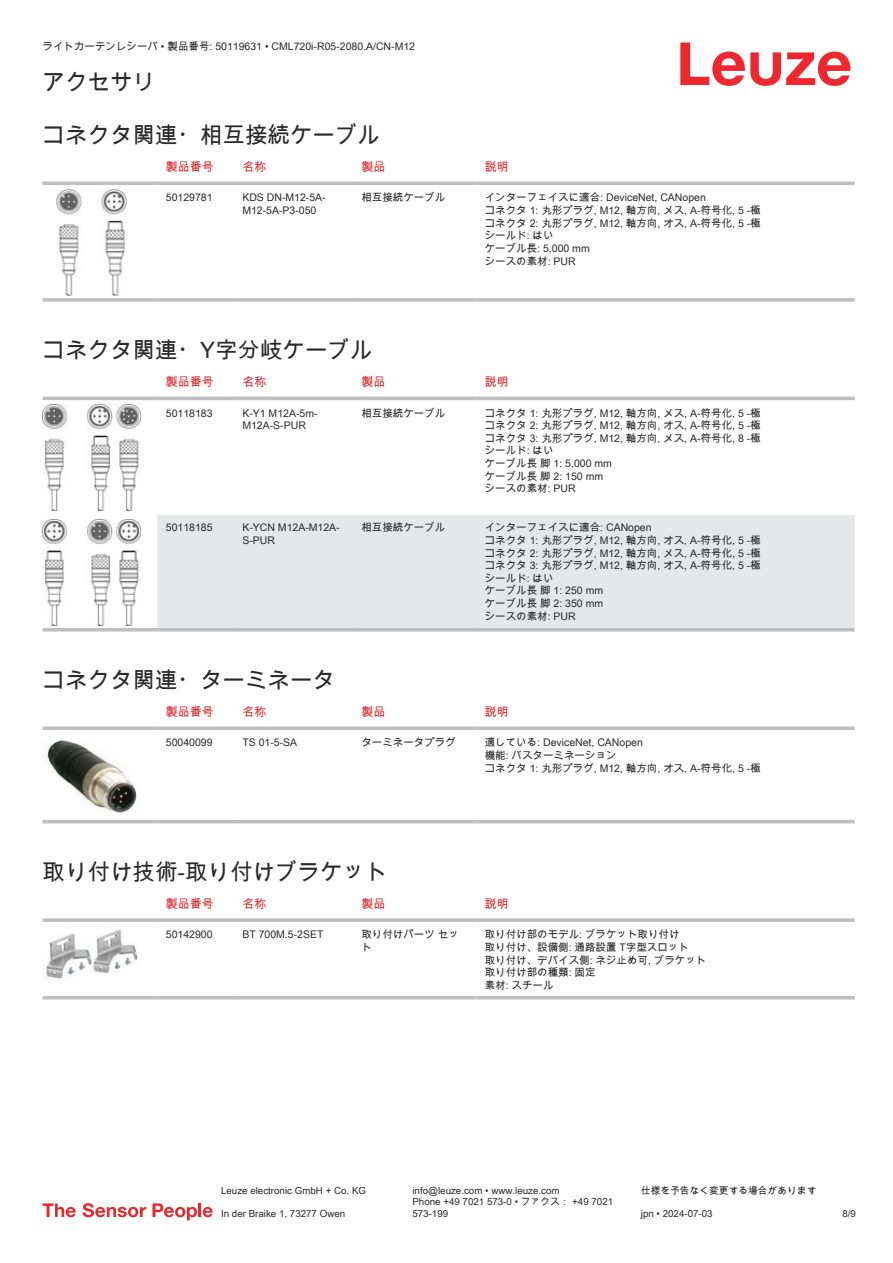
<style>
.page{position:relative;width:893px;height:1263px;background:#fff}
.page>*{position:absolute;margin:0;border:0;box-sizing:border-box;transform-origin:0 0}
.t1{font:22.5px "Arial Unicode MS";color:#2b292a}
.t2{font:12px "Arial Unicode MS";color:#db2a30}
.t3{font:10.5px/12.6px "Arial Unicode MS";color:#2b292a}
.t4{font:9.75px/11.7px "Arial Unicode MS";color:#2b292a}
</style>
<div class="page">
<svg style="left:680px;top:43px;width:170px;height:43px"></svg>
<svg style="left:43px;top:181px;width:114px;height:4px"></svg>
<svg style="left:157px;top:181px;width:77px;height:4px"></svg>
<svg style="left:234px;top:181px;width:119px;height:4px"></svg>
<svg style="left:353px;top:181px;width:123px;height:4px"></svg>
<svg style="left:476px;top:181px;width:379px;height:4px;background:#c4c6c8"></svg>
<svg style="left:43px;top:298px;width:114px;height:4px"></svg>
<svg style="left:157px;top:298px;width:77px;height:4px"></svg>
<svg style="left:234px;top:298px;width:119px;height:4px"></svg>
<svg style="left:353px;top:298px;width:123px;height:4px"></svg>
<svg style="left:476px;top:298px;width:379px;height:4px;background:#c3c5c7"></svg>
<img style="left:56px;top:189px;width:70px;height:107px">
<svg style="left:43px;top:396px;width:812px;height:236px"></svg>
<div style="left:157px;top:515px;width:698px;height:113px;background:#e6e7e9"></div>
<hr style="left:43px;top:397px;width:114px;height:3px;background:#bdbfc1">
<hr style="left:157px;top:397px;width:77px;height:3px;background:#bdbfc1">
<hr style="left:234px;top:397px;width:119px;height:3px;background:#bdbfc1">
<hr style="left:353px;top:397px;width:123px;height:3px;background:#bdbfc1">
<hr style="left:476px;top:397px;width:379px;height:3px;background:#bdbfc1">
<hr style="left:43px;top:628px;width:114px;height:3px;background:#bdbfc1">
<hr style="left:157px;top:628px;width:77px;height:3px;background:#bdbfc1">
<hr style="left:234px;top:628px;width:119px;height:3px;background:#bdbfc1">
<hr style="left:353px;top:628px;width:123px;height:3px;background:#bdbfc1">
<hr style="left:476px;top:628px;width:379px;height:3px;background:#bdbfc1">
<img style="left:43px;top:404px;width:97px;height:107px">
<img style="left:43px;top:519px;width:97px;height:106px">
<svg style="left:43px;top:823px;width:812px;height:1px"></svg>
<svg style="left:43px;top:726px;width:114px;height:4px"></svg>
<svg style="left:157px;top:726px;width:77px;height:4px"></svg>
<svg style="left:234px;top:726px;width:119px;height:4px"></svg>
<svg style="left:353px;top:726px;width:123px;height:4px"></svg>
<svg style="left:476px;top:726px;width:379px;height:4px;background:#c4c6c8"></svg>
<hr style="left:43px;top:820px;width:114px;height:3px;background:#bdbfc1">
<hr style="left:157px;top:820px;width:77px;height:3px;background:#bdbfc1">
<hr style="left:234px;top:820px;width:119px;height:3px;background:#bdbfc1">
<hr style="left:353px;top:820px;width:123px;height:3px;background:#bdbfc1">
<hr style="left:476px;top:820px;width:379px;height:3px;background:#bdbfc1">
<img style="left:44px;top:734px;width:93px;height:79px">
<svg style="left:43px;top:999px;width:812px;height:1px"></svg>
<svg style="left:43px;top:918px;width:114px;height:4px"></svg>
<svg style="left:157px;top:918px;width:77px;height:4px"></svg>
<svg style="left:234px;top:918px;width:119px;height:4px"></svg>
<svg style="left:353px;top:918px;width:123px;height:4px"></svg>
<svg style="left:476px;top:918px;width:379px;height:4px;background:#c3c5c7"></svg>
<hr style="left:43px;top:996px;width:114px;height:3px;background:#bdbfc1">
<hr style="left:157px;top:996px;width:77px;height:3px;background:#bdbfc1">
<hr style="left:234px;top:996px;width:119px;height:3px;background:#bdbfc1">
<hr style="left:353px;top:996px;width:123px;height:3px;background:#bdbfc1">
<hr style="left:476px;top:996px;width:379px;height:3px;background:#bdbfc1">
<img style="left:46px;top:929px;width:92px;height:50px">
<svg style="left:43px;top:1203px;width:33px;height:14px"></svg>
<svg style="left:83px;top:1203px;width:63px;height:14px"></svg>
<svg style="left:153px;top:1203px;width:44px;height:17px"></svg>
<hr style="left:198px;top:1203px;width:3px;height:14px;background:#ed272d">
<svg style="left:203px;top:1207px;width:10px;height:10px"></svg>
<p class="t3" style="left:43px;top:40px;width:374px">ライトカーテンレシーバ • 製品番号: 50119631 • CML720i-R05-2080.A/CN-M12</p>
<h1 class="t1" style="left:43px;top:66px;width:114px">アクセサリ</h1>
<h1 class="t1" style="left:43px;top:119px;width:339px">コネクタ関連・相互接続ケーブル</h1>
<p class="t2" style="left:166px;top:158px;width:49px">製品番号</p>
<p class="t2" style="left:242px;top:158px;width:25px">名称</p>
<p class="t2" style="left:361px;top:158px;width:25px">製品</p>
<p class="t2" style="left:485px;top:158px;width:25px">説明</p>
<p class="t3" style="left:166px;top:191px;width:48px">50129781</p>
<p class="t3" style="left:242px;top:191px;width:85px">KDS DN-M12-5A-<br>M12-5A-P3-050</p>
<p class="t3" style="left:361px;top:191px;width:85px">相互接続ケーブル</p>
<p class="t3" style="left:485px;top:191px;width:277px">インターフェイスに適合: DeviceNet, CANopen<br>コネクタ 1: 丸形プラグ, M12, 軸方向, メス, A-符号化, 5 -極コネクタ 2: 丸形プラグ, M12, 軸方向, オス, A-符号化, 5 -極シールド: はい<br>ケーブル長: 5,000 mm<br>シースの素材: PUR</p>
<h1 class="t1" style="left:43px;top:334px;width:332px">コネクタ関連・Y字分岐ケーブル</h1>
<p class="t2" style="left:166px;top:373px;width:49px">製品番号</p>
<p class="t2" style="left:242px;top:373px;width:25px">名称</p>
<p class="t2" style="left:361px;top:373px;width:25px">製品</p>
<p class="t2" style="left:485px;top:373px;width:25px">説明</p>
<p class="t3" style="left:166px;top:406px;width:48px">50118183</p>
<p class="t3" style="left:242px;top:406px;width:77px">K-Y1 M12A-5m-<br>M12A-S-PUR</p>
<p class="t3" style="left:361px;top:406px;width:85px">相互接続ケーブル</p>
<p class="t3" style="left:485px;top:406px;width:277px">コネクタ 1: 丸形プラグ, M12, 軸方向, メス, A-符号化, 5 -極コネクタ 2: 丸形プラグ, M12, 軸方向, オス, A-符号化, 5 -極コネクタ 3: 丸形プラグ, M12, 軸方向, メス, A-符号化, 8 -極シールド: はい<br>ケーブル長 脚 1: 5,000 mm<br>ケーブル長 脚 2: 150 mm<br>シースの素材: PUR</p>
<p class="t3" style="left:166px;top:521px;width:48px">50118185</p>
<p class="t3" style="left:242px;top:521px;width:99px">K-YCN M12A-M12A-<br>S-PUR</p>
<p class="t3" style="left:361px;top:521px;width:85px">相互接続ケーブル</p>
<p class="t3" style="left:485px;top:521px;width:277px">インターフェイスに適合: CANopen<br>コネクタ 1: 丸形プラグ, M12, 軸方向, オス, A-符号化, 5 -極コネクタ 2: 丸形プラグ, M12, 軸方向, メス, A-符号化, 5 -極コネクタ 3: 丸形プラグ, M12, 軸方向, オス, A-符号化, 5 -極シールド: はい<br>ケーブル長 脚 1: 250 mm<br>ケーブル長 脚 2: 350 mm<br>シースの素材: PUR</p>
<h1 class="t1" style="left:43px;top:664px;width:294px">コネクタ関連・ターミネータ</h1>
<p class="t2" style="left:166px;top:703px;width:49px">製品番号</p>
<p class="t2" style="left:242px;top:703px;width:25px">名称</p>
<p class="t2" style="left:361px;top:703px;width:25px">製品</p>
<p class="t2" style="left:485px;top:703px;width:25px">説明</p>
<p class="t3" style="left:166px;top:736px;width:48px">50040099</p>
<p class="t3" style="left:242px;top:736px;width:56px">TS 01-5-SA</p>
<p class="t3" style="left:361px;top:736px;width:96px">ターミネータプラグ</p>
<p class="t3" style="left:485px;top:736px;width:277px">適している: DeviceNet, CANopen<br>機能: バスターミネーション<br>コネクタ 1: 丸形プラグ, M12, 軸方向, オス, A-符号化, 5 -極</p>
<h1 class="t1" style="left:43px;top:856px;width:346px">取り付け技術-取り付けブラケット</h1>
<p class="t2" style="left:166px;top:894px;width:49px">製品番号</p>
<p class="t2" style="left:242px;top:894px;width:25px">名称</p>
<p class="t2" style="left:361px;top:894px;width:25px">製品</p>
<p class="t2" style="left:485px;top:894px;width:25px">説明</p>
<p class="t3" style="left:166px;top:928px;width:48px">50142900</p>
<p class="t3" style="left:242px;top:928px;width:83px">BT 700M.5-2SET</p>
<p class="t3" style="left:361px;top:928px;width:99px">取り付けパーツ セット</p>
<p class="t3" style="left:485px;top:928px;width:223px">取り付け部のモデル: ブラケット取り付け<br>取り付け、設備側: 通路設置 T字型スロット<br>取り付け、デバイス側: ネジ止め可, ブラケット取り付け部の種類: 固定<br>素材: スチール</p>
<p class="t4" style="left:221px;top:1184px;width:146px">Leuze electronic GmbH + Co. KG</p>
<p class="t4" style="left:412px;top:1184px;width:149px">info@leuze.com • www.leuze.com</p>
<p class="t4" style="left:641px;top:1184px;width:177px">仕様を予告なく変更する場合があります</p>
<p class="t4" style="left:221px;top:1207px;width:126px">In der Braike 1, 73277 Owen</p>
<p class="t4" style="left:412px;top:1196px;width:202px">Phone +49 7021 573-0 • ファクス： +49 7021<br>573-199</p>
<p class="t4" style="left:641px;top:1207px;width:73px">jpn • 2024-07-03</p>
<p class="t4" style="left:842px;top:1207px;width:15px">8/9</p>
</div>
